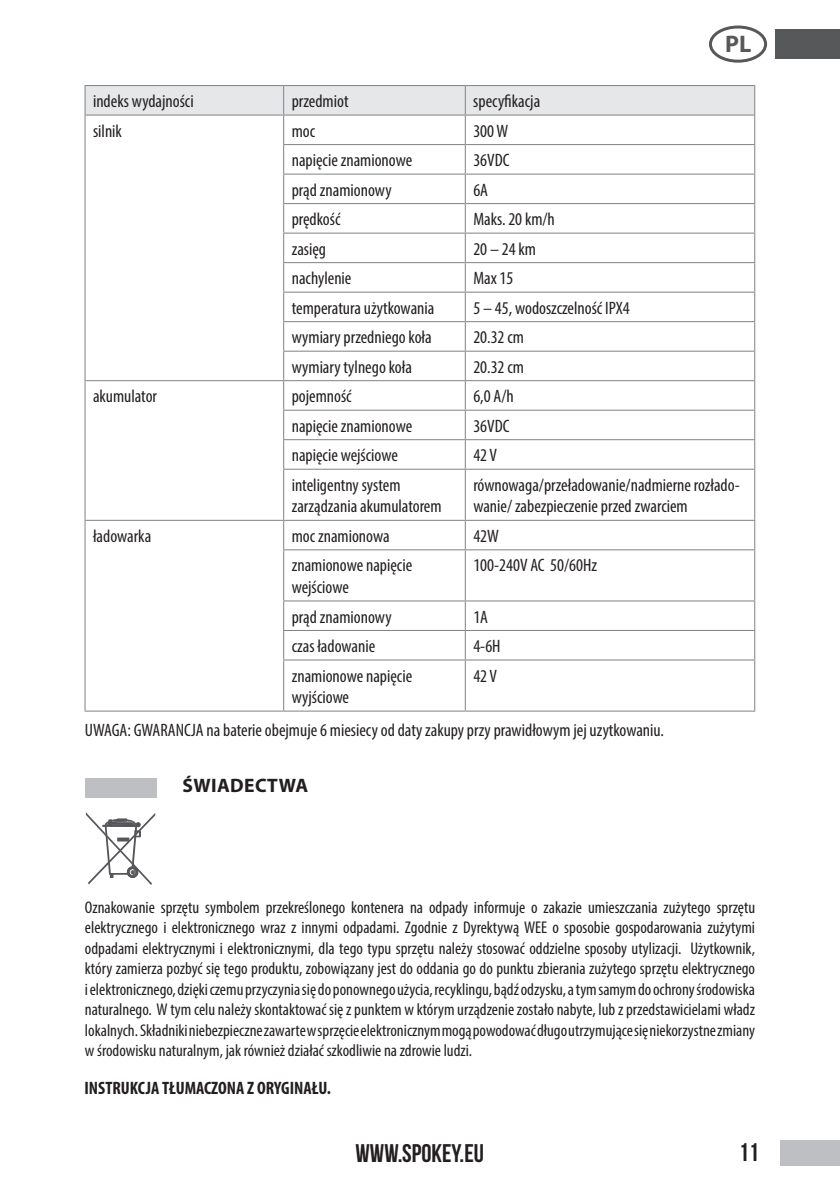
<style>
.page{position:relative;width:840px;height:1191px;background:#fff}
.page>*{position:absolute;margin:0;border:0;box-sizing:border-box;transform-origin:0 0}
.t1{font:25.6px "Bebas Neue";color:#231f20}
.t2{font:700 24px "Myriad Pro";color:#57585a}
.t3{font:700 19.6px "Myriad Pro";letter-spacing:.02em;color:#231f20}
.t4{font:condensed 18px/21.6px "Myriad Pro";color:#231f20}
.t5{font:700 condensed 18px "Myriad Pro";color:#231f20}
.t6{font:condensed 17px/20.4px "Myriad Pro";color:#231f20;text-align:justify}
</style>
<div class="page">
<div style="left:779px;top:1140px;width:60px;height:25px;background:#bebfc2"></div>
<div style="left:774px;top:29px;width:65px;height:30px;background:#57585a"></div>
<div style="left:708px;top:26px;width:58px;height:37px;border:3px solid #57585a;border-radius:50%"></div>
<svg style="left:86px;top:812px;width:69px;height:73px"></svg>
<div style="left:85px;top:778px;width:72px;height:19px;background:#bebfc2"></div>
<hr style="left:283px;top:85px;width:182px;height:1px;background:#808285">
<hr style="left:465px;top:85px;width:289px;height:1px;background:#808285">
<hr style="left:753px;top:470px;width:1px;height:50px;background:#808285">
<hr style="left:753px;top:550px;width:1px;height:50px;background:#808285">
<hr style="left:753px;top:660px;width:1px;height:50px;background:#808285">
<hr style="left:283px;top:469px;width:182px;height:1px;background:#808285">
<hr style="left:465px;top:469px;width:289px;height:1px;background:#808285">
<hr style="left:283px;top:520px;width:182px;height:1px;background:#808285">
<hr style="left:465px;top:520px;width:289px;height:1px;background:#808285">
<hr style="left:283px;top:549px;width:182px;height:1px;background:#808285">
<hr style="left:465px;top:549px;width:289px;height:1px;background:#808285">
<hr style="left:283px;top:600px;width:182px;height:1px;background:#808285">
<hr style="left:465px;top:600px;width:289px;height:1px;background:#808285">
<hr style="left:283px;top:630px;width:182px;height:1px;background:#808285">
<hr style="left:465px;top:630px;width:289px;height:1px;background:#808285">
<hr style="left:283px;top:659px;width:182px;height:1px;background:#808285">
<hr style="left:465px;top:659px;width:289px;height:1px;background:#808285">
<hr style="left:283px;top:710px;width:182px;height:1px;background:#808285">
<hr style="left:465px;top:710px;width:289px;height:1px;background:#808285">
<hr style="left:84px;top:85px;width:199px;height:1px;background:#808285">
<svg style="left:84px;top:86px;width:670px;height:383px"></svg>
<hr style="left:84px;top:469px;width:1px;height:51px;background:#808285">
<hr style="left:283px;top:470px;width:1px;height:50px;background:#808285">
<hr style="left:464px;top:470px;width:1px;height:50px;background:#808285">
<hr style="left:84px;top:520px;width:199px;height:1px;background:#808285">
<svg style="left:84px;top:521px;width:1px;height:29px"></svg>
<svg style="left:283px;top:521px;width:1px;height:28px"></svg>
<svg style="left:464px;top:521px;width:1px;height:28px"></svg>
<hr style="left:84px;top:550px;width:1px;height:51px;background:#808285">
<hr style="left:283px;top:550px;width:1px;height:50px;background:#808285">
<hr style="left:464px;top:550px;width:1px;height:50px;background:#808285">
<svg style="left:84px;top:601px;width:1px;height:29px"></svg>
<hr style="left:84px;top:630px;width:1px;height:30px;background:#808285">
<svg style="left:283px;top:601px;width:1px;height:58px"></svg>
<svg style="left:464px;top:601px;width:1px;height:58px"></svg>
<hr style="left:84px;top:660px;width:1px;height:50px;background:#808285">
<hr style="left:283px;top:660px;width:1px;height:50px;background:#808285">
<hr style="left:464px;top:660px;width:1px;height:50px;background:#808285">
<hr style="left:84px;top:710px;width:199px;height:1px;background:#808285">
<hr style="left:465px;top:115px;width:289px;height:1px;background:#808285">
<hr style="left:84px;top:115px;width:199px;height:1px;background:#808285">
<hr style="left:283px;top:115px;width:182px;height:1px;background:#808285">
<h2 class="t2" style="left:725px;top:28px;width:28px">PL</h2>
<p class="t4" style="left:93px;top:90px;width:102px">indeks wydajności</p>
<p class="t4" style="left:291px;top:90px;width:58px">przedmiot</p>
<p class="t4" style="left:473px;top:90px;width:68px">specyfikacja</p>
<p class="t4" style="left:93px;top:120px;width:30px">silnik</p>
<p class="t4" style="left:291px;top:120px;width:25px">moc</p>
<p class="t4" style="left:473px;top:120px;width:36px">300 W</p>
<p class="t4" style="left:291px;top:149px;width:122px">napięcie znamionowe</p>
<p class="t4" style="left:473px;top:149px;width:38px">36VDC</p>
<p class="t4" style="left:291px;top:179px;width:101px">prąd znamionowy</p>
<p class="t4" style="left:473px;top:179px;width:16px">6A</p>
<p class="t4" style="left:291px;top:208px;width:50px">prędkość</p>
<p class="t4" style="left:473px;top:208px;width:83px">Maks. 20 km/h</p>
<p class="t4" style="left:291px;top:238px;width:36px">zasięg</p>
<p class="t4" style="left:473px;top:238px;width:64px">20 – 24 km</p>
<p class="t4" style="left:291px;top:267px;width:61px">nachylenie</p>
<p class="t4" style="left:473px;top:267px;width:42px">Max 15</p>
<p class="t4" style="left:291px;top:297px;width:144px">temperatura użytkowania</p>
<p class="t4" style="left:473px;top:297px;width:158px">5 – 45, wodoszczelność IPX4</p>
<p class="t4" style="left:291px;top:326px;width:141px">wymiary przedniego koła</p>
<p class="t4" style="left:473px;top:326px;width:52px">20.32 cm</p>
<p class="t4" style="left:291px;top:356px;width:122px">wymiary tylnego koła</p>
<p class="t4" style="left:473px;top:356px;width:52px">20.32 cm</p>
<p class="t4" style="left:93px;top:385px;width:65px">akumulator</p>
<p class="t4" style="left:291px;top:385px;width:61px">pojemność</p>
<p class="t4" style="left:473px;top:385px;width:42px">6,0 A/h</p>
<p class="t4" style="left:291px;top:415px;width:122px">napięcie znamionowe</p>
<p class="t4" style="left:473px;top:415px;width:38px">36VDC</p>
<p class="t4" style="left:291px;top:444px;width:108px">napięcie wejściowe</p>
<p class="t4" style="left:473px;top:444px;width:25px">42 V</p>
<p class="t4" style="left:291px;top:474px;width:151px">inteligentny system zarządzania akumulatorem</p>
<p class="t4" style="left:473px;top:474px;width:268px">równowaga/przeładowanie/nadmierne rozłado&shy;wanie/ zabezpieczenie przed zwarciem</p>
<p class="t4" style="left:93px;top:525px;width:60px">ładowarka</p>
<p class="t4" style="left:291px;top:525px;width:99px">moc znamionowa</p>
<p class="t4" style="left:473px;top:525px;width:27px">42W</p>
<p class="t4" style="left:291px;top:554px;width:122px">znamionowe napięcie wejściowe</p>
<p class="t4" style="left:473px;top:554px;width:125px">100-240V AC 50/60Hz</p>
<p class="t4" style="left:291px;top:605px;width:101px">prąd znamionowy</p>
<p class="t4" style="left:473px;top:605px;width:16px">1A</p>
<p class="t4" style="left:291px;top:635px;width:85px">czas ładowanie</p>
<p class="t4" style="left:473px;top:635px;width:29px">4-6H</p>
<p class="t4" style="left:291px;top:664px;width:122px">znamionowe napięcie wyjściowe</p>
<p class="t4" style="left:473px;top:664px;width:25px">42 V</p>
<p class="t4" style="left:85px;top:719px;width:580px">UWAGA: GWARANCJA na baterie obejmuje 6 miesiecy od daty zakupy przy prawidłowym jej uzytkowaniu.</p>
<p class="t3" style="left:182px;top:773px;width:127px">ŚWIADECTWA</p>
<p class="t6" style="left:85px;top:897px;width:671px">Oznakowanie sprzętu symbolem przekreślonego kontenera na odpady informuje o zakazie umieszczania zużytego sprzętu elektrycznego i elektronicznego wraz z innymi odpadami. Zgodnie z Dyrektywą WEE o sposobie gospodarowania zużytymi odpadami elektrycznymi i elektronicznymi, dla tego typu sprzętu należy stosować oddzielne sposoby utylizacji. Użytkownik, który zamierza pozbyć się tego produktu, zobowiązany jest do oddania go do punktu zbierania zużytego sprzętu elektrycznego i elektronicznego, dzięki czemu przyczynia się do ponownego użycia, recyklingu, bądź odzysku, a tym samym do ochrony środowiska naturalnego. W tym celu należy skontaktować się z punktem w którym urządzenie zostało nabyte, lub z przedstawicielami władz lokalnych. Składniki niebezpieczne zawarte w sprzęcie elektronicznym mogą powodować długo utrzymujące się niekorzystne zmiany w środowisku naturalnym, jak również działać szkodliwie na zdrowie ludzi.</p>
<p class="t5" style="left:84px;top:1076px;width:248px">INSTRUKCJA TŁUMACZONA Z ORYGINAŁU.</p>
<h1 class="t1" style="left:355px;top:1139px;width:130px">WWW.SPOKEY.EU</h1>
<h1 class="t1" style="left:738px;top:1138px;width:22px">11</h1>
</div>
